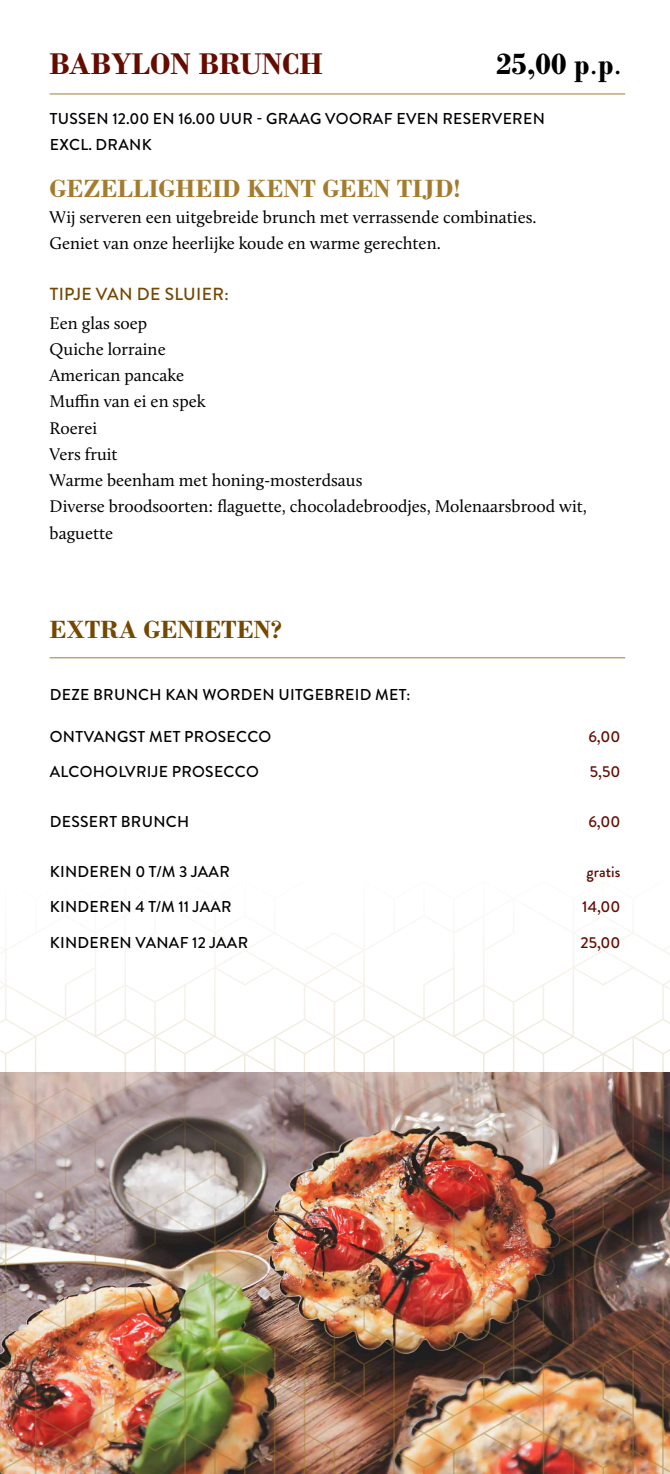
<style>
.page{position:relative;width:670px;height:1474px;background:#fff}
.page>*{position:absolute;margin:0;border:0;box-sizing:border-box;transform-origin:0 0}
.t1{font:31.5px "Bodoni Bold PL";color:#640c00}
.t2{font:31.5px "Bodoni Bold PL";color:#000}
.t3{font:26.25px "Bodoni Bold PL";color:#a37c2d}
.t4{font:26.25px "Bodoni Bold PL";color:#744800}
.t5{font:17.5px/26.2px "Calluna";color:#000}
.t6{font:500 17.5px "Brandon Grotesque";letter-spacing:.02em;color:#744800}
.t7{font:500 15.75px/26.8px "Brandon Grotesque";letter-spacing:.02em;color:#000}
.t8{font:500 15.75px "Brandon Grotesque";color:#640c00}
.s1{font-family:"Bodoni Book PL"}
</style>
<div class="page">
<img style="left:0;top:920px;width:670px;height:553px">
<hr style="left:50px;top:93px;width:575px;height:1px;background:#a37c2d">
<hr style="left:50px;top:657px;width:575px;height:1px;background:#a37c2d">
<h1 class="t1" style="left:50px;top:46px;width:275px">BABYLON BRUNCH</h1>
<h1 class="t2" style="left:496px;top:46px;width:127px">25,00 p<span class="s1">.</span>p<span class="s1">.</span></h1>
<p class="t7" style="left:50px;top:105px;width:496px">TUSSEN 12.00 EN 16.00 UUR - GRAAG VOORAF EVEN RESERVEREN<br>EXCL. DRANK</p>
<h2 class="t3" style="left:50px;top:173px;width:412px">GEZELLIGHEID KENT GEEN TIJD!</h2>
<p class="t5" style="left:50px;top:204px;width:488px">Wij serveren een uitgebreide brunch met verrassende combinaties.<br>Geniet van onze heerlijke koude en warme gerechten.</p>
<p class="t6" style="left:50px;top:282px;width:180px">TIPJE VAN DE SLUIER:</p>
<p class="t5" style="left:50px;top:309px;width:539px">Een glas soep<br>Quiche lorraine<br>American pancake<br>Muffin van ei en spek<br>Roerei<br>Vers fruit<br>Warme beenham met honing-mosterdsaus<br>Diverse broodsoorten: flaguette, chocoladebroodjes, Molenaarsbrood wit, baguette</p>
<h2 class="t4" style="left:50px;top:614px;width:234px">EXTRA GENIETEN?</h2>
<p class="t7" style="left:50px;top:681px;width:362px">DEZE BRUNCH KAN WORDEN UITGEBREID MET:</p>
<p class="t7" style="left:50px;top:723px;width:223px">ONTVANGST MET PROSECCO</p>
<p class="t8" style="left:588px;top:725px;width:33px">6,00</p>
<p class="t7" style="left:50px;top:758px;width:211px">ALCOHOLVRIJE PROSECCO</p>
<p class="t8" style="left:590px;top:761px;width:32px">5,50</p>
<p class="t7" style="left:50px;top:808px;width:141px">DESSERT BRUNCH</p>
<p class="t8" style="left:588px;top:810px;width:33px">6,00</p>
<p class="t7" style="left:50px;top:858px;width:181px">KINDEREN 0 T/M 3 JAAR</p>
<p class="t8" style="left:586px;top:860px;width:35px">gratis</p>
<p class="t7" style="left:50px;top:893px;width:183px">KINDEREN 4 T/M 11 JAAR</p>
<p class="t8" style="left:582px;top:895px;width:40px">14,00</p>
<p class="t7" style="left:50px;top:929px;width:200px">KINDEREN VANAF 12 JAAR</p>
<p class="t8" style="left:580px;top:931px;width:41px">25,00</p>
</div>
